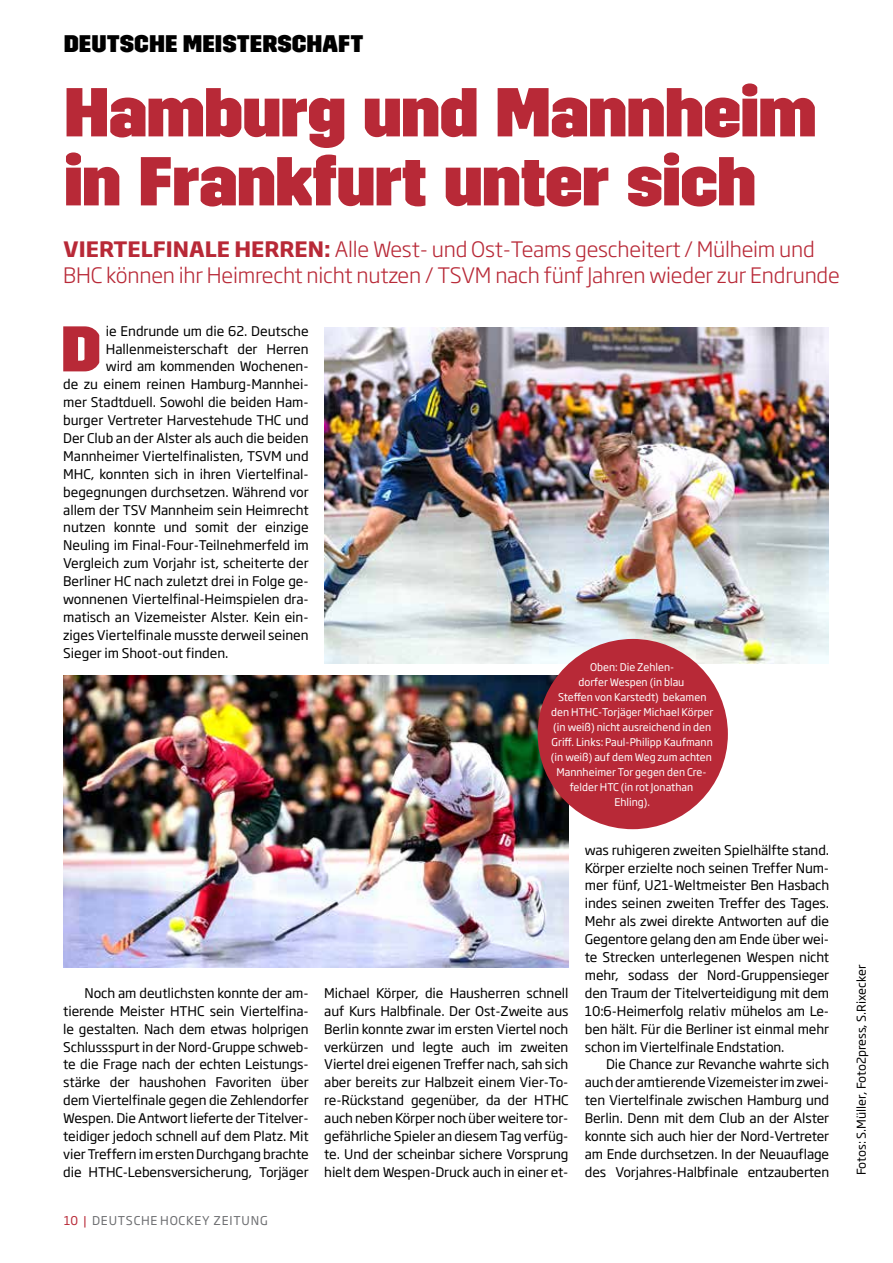
<style>
.page{position:relative;width:893px;height:1263px;background:#fff}
.page>*{position:absolute;margin:0;border:0;box-sizing:border-box;transform-origin:0 0}
.t1{font:800 69px/69px "Trim";letter-spacing:-.02em;color:#b82937}
.t2{font:800 64.35px "Trim";color:#b82937}
.t3{font:800 24px "Trim";color:#000}
.t4{font:300 21px/25.5px "Soho Gothic Std";letter-spacing:-.01em;color:#b82937}
.t5{font:13.2px/17.9px "Soho Gothic Std";letter-spacing:-.005em;color:#000;text-align:justify}
.t6{font:12px "Soho Gothic Std";color:#000}
.t7{font:12px "Soho Gothic Std";letter-spacing:.065em;color:#6d6e71}
.t8{font:10.5px/15px "Soho Gothic Std";color:#fff;text-align:center}
.s1{font-weight:700}
.s2{color:#b82937}
</style>
<div class="page">
<img style="left:325px;top:327px;width:504px;height:336px">
<img style="left:64px;top:676px;width:504px;height:292px">
<div style="left:538px;top:639px;width:190px;height:190px;background:#b82937;border-radius:50%"></div>
<h3 class="t3" style="left:64px;top:29px;width:301px">DEUTSCHE MEISTERSCHAFT</h3>
<h1 class="t1" style="left:64px;top:79px;width:755px">Hamburg und Mannheim in Frankfurt unter sich</h1>
<h3 class="t4" style="left:63px;top:237px;width:778px"><span class="s1">VIERTELFINALE HERREN:</span> Alle West- und Ost-Teams gescheitert / Mülheim und<br>BHC können ihr Heimrecht nicht nutzen / TSVM nach fünf Jahren wieder zur Endrunde</h3>
<h2 class="t2" style="left:61px;top:312px;width:42px">D</h2>
<p class="t5" style="left:106px;top:322px;width:204px">ie Endrunde um die 62. Deutsche</p>
<p class="t5" style="left:106px;top:340px;width:204px">Hallenmeisterschaft der Herren</p>
<p class="t5" style="left:106px;top:358px;width:204px">wird am kommenden Wochenen-</p>
<p class="t5" style="left:63px;top:376px;width:247px">de zu einem reinen Hamburg-Mannhei-</p>
<p class="t5" style="left:63px;top:394px;width:247px">mer Stadtduell. Sowohl die beiden Ham-</p>
<p class="t5" style="left:63px;top:411px;width:247px">burger Vertreter Harvestehude THC und</p>
<p class="t5" style="left:63px;top:429px;width:247px">Der Club an der Alster als auch die beiden</p>
<p class="t5" style="left:63px;top:447px;width:247px">Mannheimer Viertelfinalisten, TSVM und</p>
<p class="t5" style="left:63px;top:465px;width:247px">MHC, konnten sich in ihren Viertelfinal-</p>
<p class="t5" style="left:63px;top:483px;width:247px">begegnungen durchsetzen. Während vor</p>
<p class="t5" style="left:63px;top:501px;width:247px">allem der TSV Mannheim sein Heimrecht</p>
<p class="t5" style="left:63px;top:519px;width:247px">nutzen konnte und somit der einzige</p>
<p class="t5" style="left:63px;top:537px;width:247px">Neuling im Final-Four-Teilnehmerfeld im</p>
<p class="t5" style="left:63px;top:555px;width:247px">Vergleich zum Vorjahr ist, scheiterte der</p>
<p class="t5" style="left:63px;top:573px;width:247px">Berliner HC nach zuletzt drei in Folge ge-</p>
<p class="t5" style="left:63px;top:590px;width:247px">wonnenen Viertelfinal-Heimspielen dra-</p>
<p class="t5" style="left:63px;top:608px;width:247px">matisch an Vizemeister Alster. Kein ein-</p>
<p class="t5" style="left:63px;top:626px;width:247px">ziges Viertelfinale musste derweil seinen</p>
<p class="t5" style="left:63px;top:644px;width:167px">Sieger im Shoot-out finden.</p>
<p class="t8" style="left:551px;top:659px;width:164px">Oben: Die Zehlen-<br>dorfer Wespen (in blau<br>Steffen von Karstedt) bekamen den HTHC-Torjäger Michael Körper (in weiß) nicht ausreichend in den<br>Griff. Links: Paul-Philipp Kaufmann (in weiß) auf dem Weg zum achten<br>Mannheimer Tor gegen den Cre&shy;felder HTC (in rot Jonathan<br>Ehling).</p>
<p class="t5" style="left:63px;top:984px;width:247px;text-indent:21px">Noch am deutlichsten konnte der am&shy;tierende Meister HTHC sein Viertelfina&shy;le gestalten. Nach dem etwas holprigen Schlussspurt in der Nord-Gruppe schweb&shy;te die Frage nach der echten Leistungs&shy;stärke der haushohen Favoriten über dem Viertelfinale gegen die Zehlendorfer Wespen. Die Antwort lieferte der Titelver&shy;teidiger jedoch schnell auf dem Platz. Mit vier Treffern im ersten Durchgang brachte die HTHC-Lebensversicherung, Torjäger</p>
<p class="t5" style="left:324px;top:984px;width:246px">Michael Körper, die Hausherren schnell auf Kurs Halbfinale. Der Ost-Zweite aus Berlin konnte zwar im ersten Viertel noch verkürzen und legte auch im zweiten Viertel drei eigenen Treffer nach, sah sich aber bereits zur Halbzeit einem Vier-To&shy;re-Rückstand gegenüber, da der HTHC auch neben Körper noch über weitere tor&shy;gefährliche Spieler an diesem Tag verfüg&shy;te. Und der scheinbar sichere Vorsprung hielt dem Wespen-Druck auch in einer et-</p>
<p class="t7" style="left:64px;top:1213px;width:205px"><span class="s2">10 |</span> DEUTSCHE HOCKEY ZEITUNG</p>
<p class="t5" style="left:585px;top:841px;width:246px">was ruhigeren zweiten Spielhälfte stand.<br>Körper erzielte noch seinen Treffer Num&shy;mer fünf, U21-Weltmeister Ben Hasbach indes seinen zweiten Treffer des Tages.<br>Mehr als zwei direkte Antworten auf die Gegentore gelang den am Ende über wei&shy;te Strecken unterlegenen Wespen nicht mehr, sodass der Nord-Gruppensieger den Traum der Titelverteidigung mit dem 10:6-Heimerfolg relativ mühelos am Le&shy;ben hält. Für die Berliner ist einmal mehr schon im Viertelfinale Endstation.</p>
<p class="t5" style="left:585px;top:1056px;width:246px;text-indent:21px">Die Chance zur Revanche wahrte sich auch der amtierende Vizemeister im zwei&shy;ten Viertelfinale zwischen Hamburg und Berlin. Denn mit dem Club an der Alster konnte sich auch hier der Nord-Vertreter am Ende durchsetzen. In der Neuauflage des Vorjahres-Halbfinale entzauberten</p>
<p class="t6" style="left:854px;top:1175px;width:212px;rotate:-90deg">Fotos: S.Müller, Foto2press, S.Rixecker</p>
</div>
